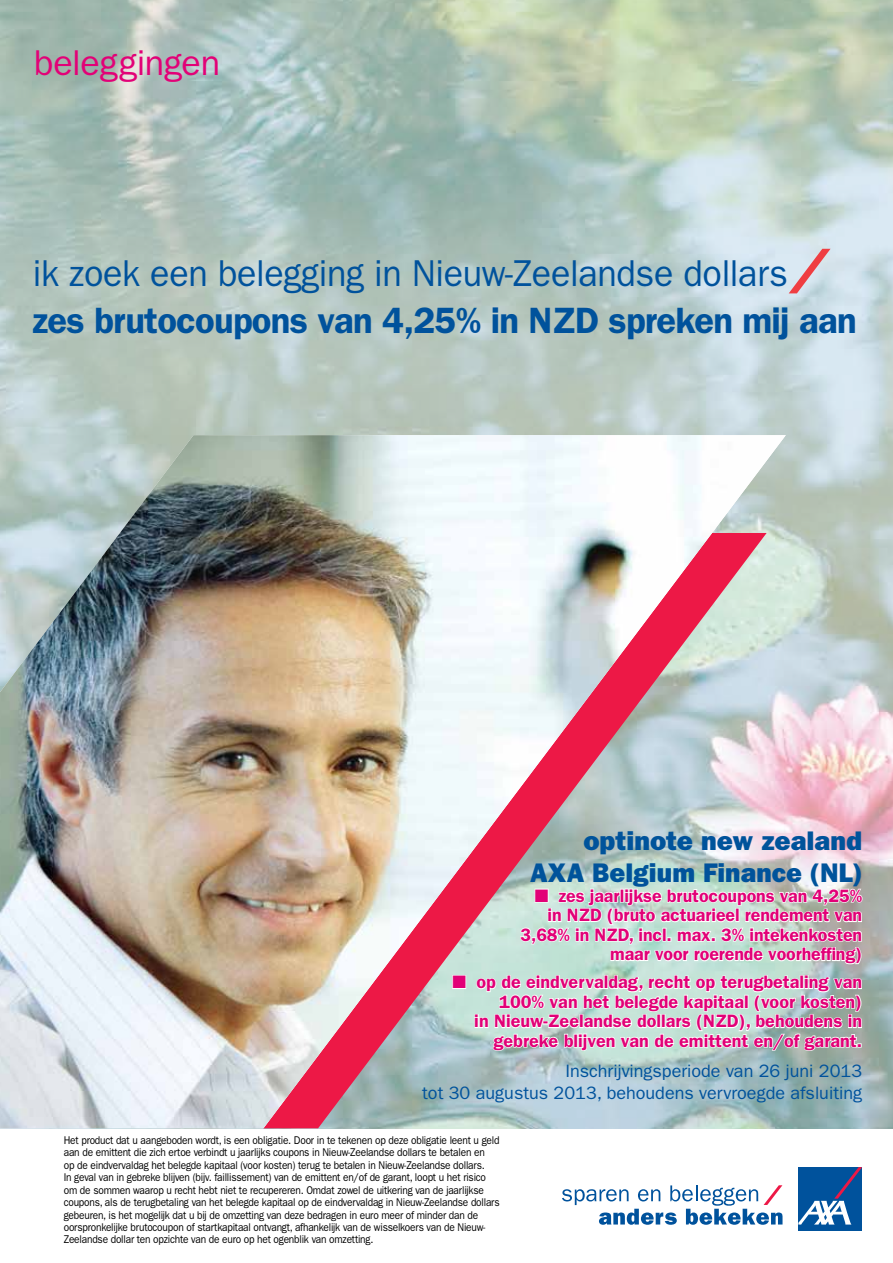
<style>
.page{position:relative;width:893px;height:1263px;background:#fff}
.page>*{position:absolute;margin:0;border:0;box-sizing:border-box;transform-origin:0 0}
.t1{font:37.5px "Franklin Gothic";letter-spacing:-.01em;color:#00529c;scale:.96 1}
.t2{font:600 36.75px "Franklin Gothic";letter-spacing:-.02em;color:#00529c}
.t3{font:36px "Franklin Gothic";letter-spacing:-.005em;color:#e20177}
.t4{font:800 27px/32.4px "Franklin Gothic";color:#00539b;text-align:right}
.t5{font:600 18px/19.5px "Franklin Gothic";color:#e20177;text-align:right}
.t6{font:18px/21.6px "Franklin Gothic";color:#00529c;text-align:right}
.t7{font:11.25px/12.5px "Franklin Gothic";letter-spacing:-.02em;color:#000;scale:.9 1}
</style>
<div class="page">
<img style="left:0;top:0;width:893px;height:1128px">
<svg style="left:789px;top:249px;width:41px;height:44px;background:#d8c2ca"></svg>
<div style="left:798px;top:1167px;width:64px;height:64px;background:#00529c"></div>
<svg style="left:798px;top:1167px;width:64px;height:57px"></svg>
<svg style="left:562px;top:1185px;width:220px;height:40px"></svg>
<img style="left:0;top:435px;width:786px;height:693px">
<svg style="left:519px;top:886px;width:344px;height:79px"></svg>
<svg style="left:466px;top:974px;width:397px;height:78px"></svg>
<h3 class="t3" style="left:34px;top:42px;width:188px">beleggingen</h3>
<h1 class="t1" style="left:33px;top:252px;width:788px">ik zoek een belegging in Nieuw-Zeelandse dollars</h1>
<h2 class="t2" style="left:33px;top:299px;width:825px">zes brutocoupons van 4,25% in NZD spreken mij aan</h2>
<h3 class="t4" style="left:530px;top:824px;width:334px">optinote new zealand<br>AXA Belgium Finance (NL)</h3>
<h3 class="t5" style="left:520px;top:886px;width:343px">■ zes jaarlijkse brutocoupons van 4,25% in NZD (bruto actuarieel rendement van 3,68% in NZD, incl. max. 3% intekenkosten maar voor roerende voorheffing)</h3>
<h3 class="t5" style="left:452px;top:972px;width:411px">■ op de eindvervaldag, recht op terugbetaling van 100% van het belegde kapitaal (voor kosten)<br>in Nieuw-Zeelandse dollars (NZD), behoudens in gebreke blijven van de emittent en/of garant.</h3>
<h3 class="t6" style="left:422px;top:1060px;width:441px">Inschrijvingsperiode van 26 juni 2013<br>tot 30 augustus 2013, behoudens vervroegde afsluiting</h3>
<p class="t7" style="left:64px;top:1134px;width:486px">Het product dat u aangeboden wordt, is een obligatie. Door in te tekenen op deze obligatie leent u geld aan de emittent die zich ertoe verbindt u jaarlijks coupons in Nieuw-Zeelandse dollars te betalen en<br>op de eindvervaldag het belegde kapitaal (voor kosten) terug te betalen in Nieuw-Zeelandse dollars.<br>In geval van in gebreke blijven (bijv. faillissement) van de emittent en/of de garant, loopt u het risico om de sommen waarop u recht hebt niet te recupereren. Omdat zowel de uitkering van de jaarlijkse coupons, als de terugbetaling van het belegde kapitaal op de eindvervaldag in Nieuw-Zeelandse dollars gebeuren, is het mogelijk dat u bij de omzetting van deze bedragen in euro meer of minder dan de oorspronkelijke brutocoupon of startkapitaal ontvangt, afhankelijk van de wisselkoers van de Nieuw-Zeelandse dollar ten opzichte van de euro op het ogenblik van omzetting.</p>
</div>
